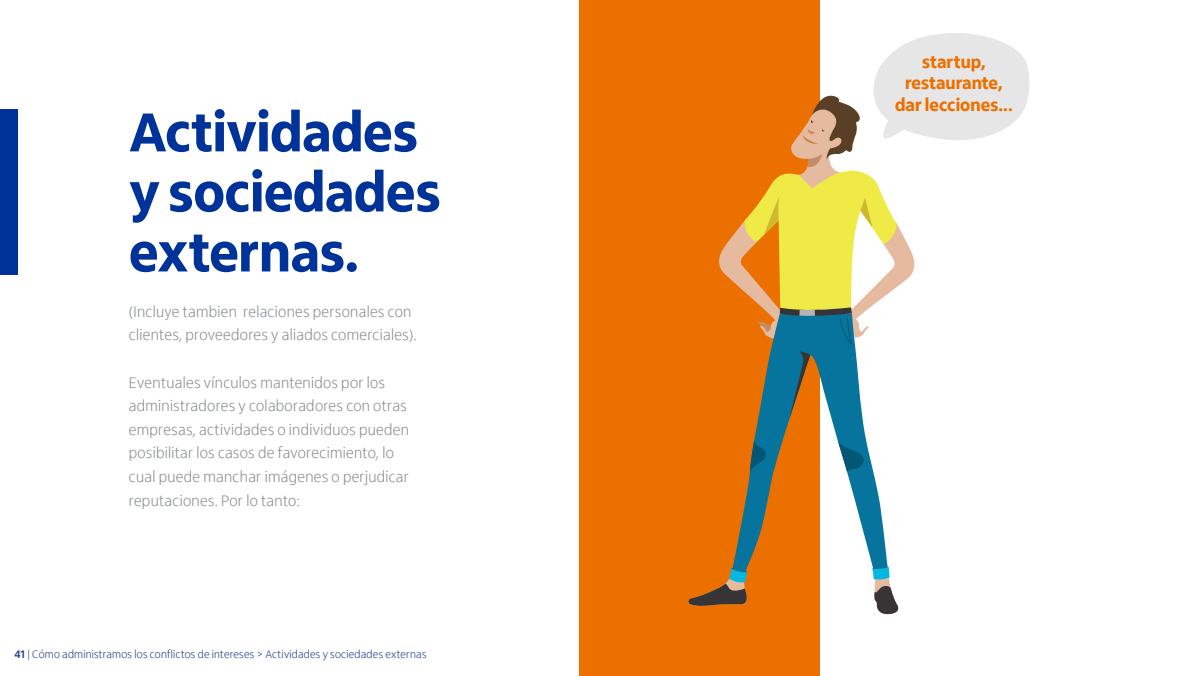
<style>
.page{position:relative;width:1200px;height:676px;background:#fff}
.page>*{position:absolute;margin:0;border:0;box-sizing:border-box;transform-origin:0 0}
.t1{font:800 56px/60px "Itau Display";letter-spacing:-.01em;color:#039}
.t2{font:800 18px/21.6px "Itau Display";color:#ec7000;text-align:center}
.t3{font:300 15.6px/23.6px "Itau Display";letter-spacing:.02em;color:#898e92}
.t4{font:300 11.2px "Itau Display";letter-spacing:.02em;color:#1f3c8a}
.s1{font-weight:700}
</style>
<div class="page">
<div style="left:580px;top:0;width:240px;height:675px;background:#ec7000"></div>
<div style="left:0;top:109px;width:18px;height:166px;background:#039"></div>
<svg style="left:733px;top:345px;width:155px;height:222px"></svg>
<svg style="left:871px;top:565px;width:27px;height:49px"></svg>
<svg style="left:688px;top:567px;width:60px;height:38px"></svg>
<svg style="left:838px;top:440px;width:26px;height:32px"></svg>
<svg style="left:789px;top:351px;width:21px;height:69px"></svg>
<svg style="left:750px;top:440px;width:18px;height:32px"></svg>
<svg style="left:719px;top:33px;width:310px;height:312px"></svg>
<h1 class="t1" style="left:129px;top:103px;width:313px">Actividades y sociedades externas.</h1>
<p class="t3" style="left:129px;top:300px;width:289px">(Incluye tambien relaciones personales con clientes, proveedores y aliados comerciales).</p>
<p class="t3" style="left:129px;top:370px;width:282px">Eventuales vínculos mantenidos por los administradores y colaboradores con otras empresas, actividades o individuos pueden posibilitar los casos de favorecimiento, lo cual puede manchar imágenes o perjudicar reputaciones. Por lo tanto:</p>
<p class="t4" style="left:14px;top:647px;width:414px"><span class="s1">41</span> | Cómo administramos los conflictos de intereses &gt; Actividades y sociedades externas</p>
<p class="t2" style="left:895px;top:51px;width:119px">startup, restaurante, dar lecciones...</p>
</div>
